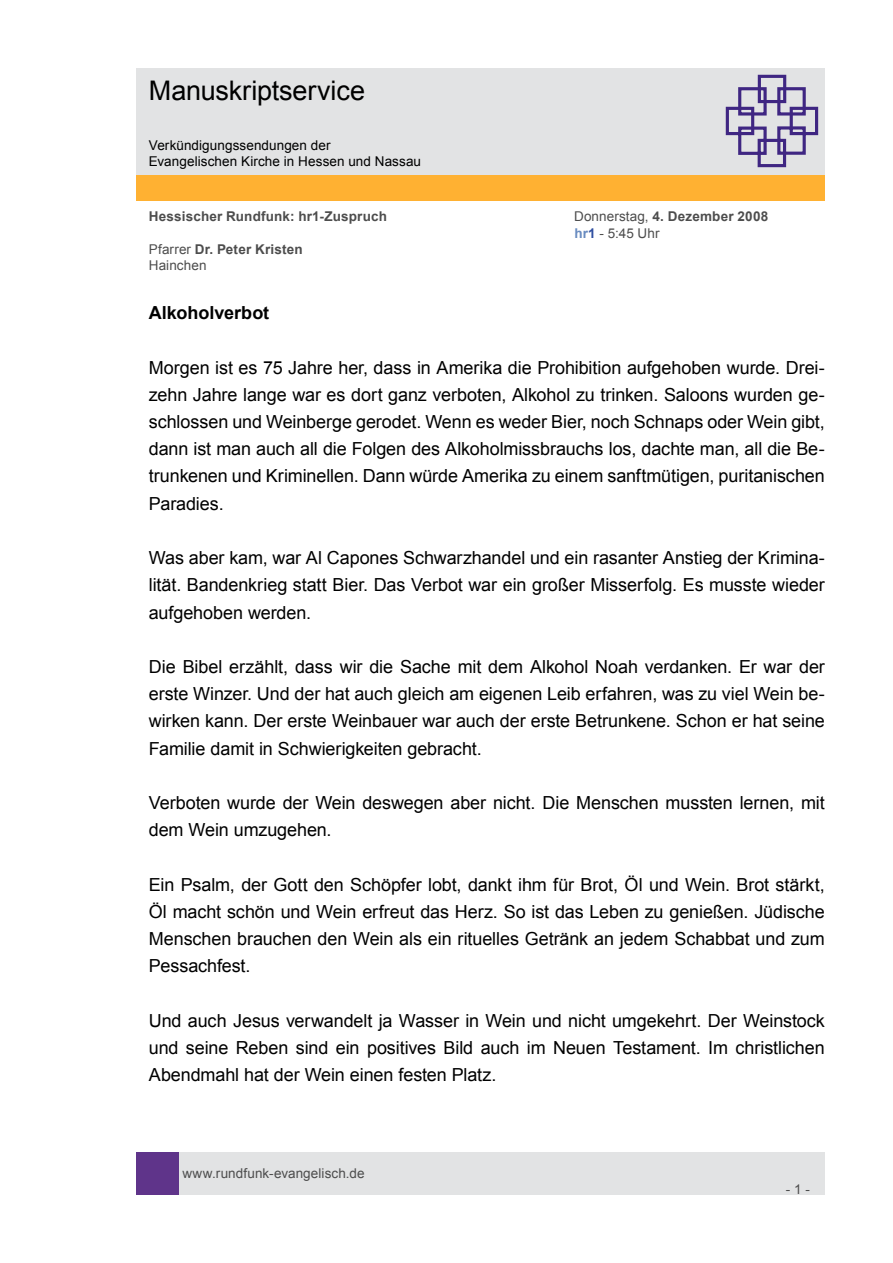
<style>
.page{position:relative;width:893px;height:1263px;background:#fff}
.page>*{position:absolute;margin:0;border:0;box-sizing:border-box;transform-origin:0 0}
.t1{font:27px "Arial";letter-spacing:-.005em;color:#000}
.t2{font:18px/27.2px "Arial";letter-spacing:-.005em;color:#000;text-align:justify}
.t3{font:700 18px "Arial";color:#000}
.t4{font:13.5px/16.2px "Arial";letter-spacing:.005em;color:#4d4d4d}
.t5{font:13.5px/16.2px "Arial";letter-spacing:.005em;color:#000}
.t6{font:700 13.5px "Arial";letter-spacing:.015em;color:#4d4d4d}
.s1{font-weight:700}
.s2{font-weight:700;color:#688bc0}
.s3{font-weight:700;color:#2f4fa1}
</style>
<div class="page">
<div style="left:179px;top:1152px;width:646px;height:43px;background:#e2e3e4"></div>
<div style="left:136px;top:1152px;width:43px;height:43px;background:#5f348a"></div>
<div style="left:136px;top:175px;width:689px;height:26px;background:#ffb132"></div>
<div style="left:136px;top:68px;width:689px;height:106px;background:#e2e3e4"></div>
<svg style="left:725px;top:74px;width:94px;height:94px"></svg>
<h1 class="t1" style="left:149px;top:73px;width:218px">Manuskriptservice</h1>
<p class="t5" style="left:149px;top:137px;width:274px">Verkündigungssendungen der<br>Evangelischen Kirche in Hessen und Nassau</p>
<p class="t6" style="left:149px;top:208px;width:240px">Hessischer Rundfunk: hr1-Zuspruch</p>
<p class="t4" style="left:574px;top:209px;width:196px">Donnerstag, <span class="s1">4. Dezember 2008 </span><span class="s2">hr</span><span class="s3">1</span> - 5:45 Uhr</p>
<p class="t4" style="left:149px;top:241px;width:155px">Pfarrer <span class="s1">Dr. Peter Kristen<br></span>Hainchen</p>
<p class="t3" style="left:149px;top:301px;width:122px">Alkoholverbot</p>
<p class="t2" style="left:149px;top:354px;width:678px">Morgen ist es 75 Jahre her, dass in Amerika die Prohibition aufgehoben wurde. Drei&shy;zehn Jahre lange war es dort ganz verboten, Alkohol zu trinken. Saloons wurden ge&shy;schlossen und Weinberge gerodet. Wenn es weder Bier, noch Schnaps oder Wein gibt, dann ist man auch all die Folgen des Alkoholmissbrauchs los, dachte man, all die Be&shy;trunkenen und Kriminellen. Dann würde Amerika zu einem sanftmütigen, puritanischen Paradies.</p>
<p class="t2" style="left:149px;top:544px;width:678px">Was aber kam, war Al Capones Schwarzhandel und ein rasanter Anstieg der Krimina&shy;lität. Bandenkrieg statt Bier. Das Verbot war ein großer Misserfolg. Es musste wieder aufgehoben werden.</p>
<p class="t2" style="left:149px;top:653px;width:678px">Die Bibel erzählt, dass wir die Sache mit dem Alkohol Noah verdanken. Er war der erste Winzer. Und der hat auch gleich am eigenen Leib erfahren, was zu viel Wein be&shy;wirken kann. Der erste Weinbauer war auch der erste Betrunkene. Schon er hat seine Familie damit in Schwierigkeiten gebracht.</p>
<p class="t2" style="left:149px;top:789px;width:677px">Verboten wurde der Wein deswegen aber nicht. Die Menschen mussten lernen, mit dem Wein umzugehen.</p>
<p class="t2" style="left:149px;top:871px;width:677px">Ein Psalm, der Gott den Schöpfer lobt, dankt ihm für Brot, Öl und Wein. Brot stärkt, Öl macht schön und Wein erfreut das Herz. So ist das Leben zu genießen. Jüdische Menschen brauchen den Wein als ein rituelles Getränk an jedem Schabbat und zum Pessachfest.</p>
<p class="t2" style="left:149px;top:1007px;width:677px">Und auch Jesus verwandelt ja Wasser in Wein und nicht umgekehrt. Der Weinstock und seine Reben sind ein positives Bild auch im Neuen Testament. Im christlichen Abendmahl hat der Wein einen festen Platz.</p>
<p class="t4" style="left:182px;top:1165px;width:184px">www.rundfunk-evangelisch.de</p>
<p class="t4" style="left:786px;top:1181px;width:26px">- 1 -</p>
</div>
